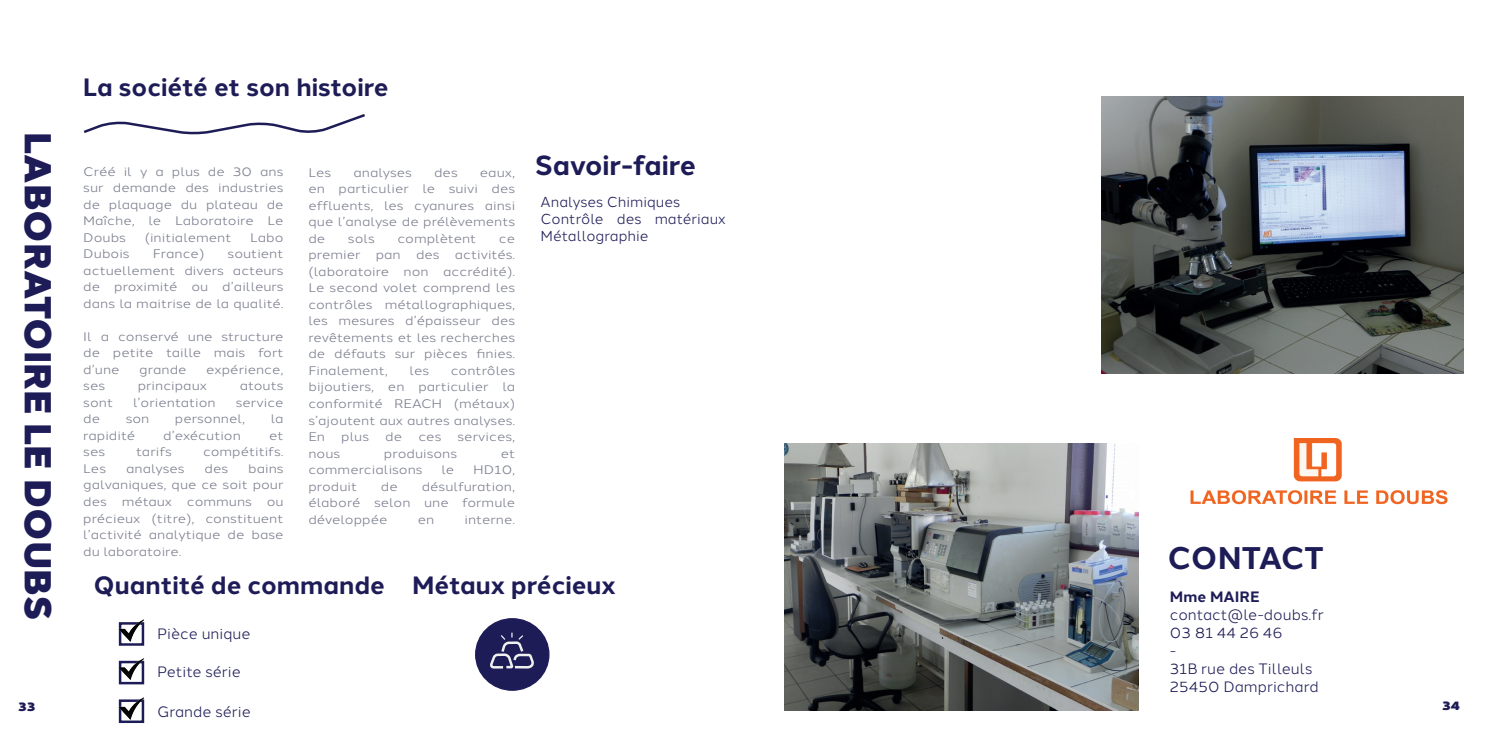
<style>
.page{position:relative;width:1489px;height:745px;background:#fff}
.page>*{position:absolute;margin:0;border:0;box-sizing:border-box;transform-origin:0 0}
.t1{font:900 37.5px "Halcom";color:#1e1c57}
.t2{font:700 31.25px "Halcom";letter-spacing:-.005em;color:#1e1c57}
.t3{font:700 27.5px "Halcom";color:#1e1c57}
.t4{font:700 25px "Halcom";color:#1e1c57}
.t5{font:15px "Halcom";color:#1e1c57}
.t6{font:700 15px "Halcom";color:#1e1c57}
.t7{font:14.38px/17.2px "Halcom";color:#1e1c57}
.t8{font:12.38px/16.5px "Halcom";color:#797c8d;text-align:justify;scale:1.11 1}
.t9{font:900 12.38px "Halcom";color:#1e1c57;scale:1.11 1}
</style>
<div class="page">
<svg style="left:83px;top:114px;width:282px;height:21px"></svg>
<div style="left:475px;top:618px;width:74px;height:71px;background:#1e1c57;border-radius:50%"></div>
<div style="left:475px;top:617px;width:74px;height:73px;border:1px solid #1e1c57;border-radius:50%"></div>
<svg style="left:490px;top:632px;width:44px;height:37px"></svg>
<div style="left:119px;top:621px;width:25px;height:24px;border:2px solid #1e1c57"></div>
<div style="left:119px;top:660px;width:25px;height:24px;border:2px solid #1e1c57"></div>
<img style="left:118px;top:697px;width:27px;height:25px">
<img style="left:118px;top:619px;width:27px;height:25px">
<img style="left:1101px;top:96px;width:362px;height:277px">
<img style="left:784px;top:443px;width:353px;height:267px">
<img style="left:118px;top:658px;width:27px;height:24px">
<img style="left:1190px;top:438px;width:257px;height:67px">
<p class="t4" style="left:83px;top:67px;width:307px">La société et son histoire</p>
<p class="t1" style="left:68px;top:132px;width:489px;rotate:90deg">LABORATOIRE LE DOUBS</p>
<p class="t3" style="left:535px;top:143px;width:162px">Savoir-faire</p>
<p class="t7" style="left:540px;top:192px;width:141px">Analyses Chimiques</p>
<p class="t7" style="left:540px;top:209px;width:187px">Contrôle des matériaux<br>Métallographie</p>
<p class="t8" style="left:83px;top:162px;width:182px">Créé il y a plus de 30 ans sur demande des industries de plaquage du plateau de Maîche, le Laboratoire Le Doubs</p>
<p class="t8" style="left:308px;top:163px;width:22px">Les</p>
<p class="t8" style="left:353px;top:163px;width:54px">analyses</p>
<p class="t8" style="left:434px;top:163px;width:23px">des</p>
<p class="t8" style="left:308px;top:163px;width:188px;text-indent:171px">eaux, en particulier le suivi des effluents, les cyanures ainsi que l’analyse de prélèvements de</p>
<p class="t8" style="left:145px;top:228px;width:80px">(initialement</p>
<p class="t8" style="left:250px;top:228px;width:32px">Labo</p>
<p class="t8" style="left:348px;top:229px;width:26px">sols</p>
<p class="t8" style="left:397px;top:229px;width:72px">complètent</p>
<p class="t8" style="left:308px;top:229px;width:188px;text-indent:190px">ce premier pan des activités. (laboratoire non accrédité).</p>
<p class="t8" style="left:308px;top:278px;width:188px">Le second volet comprend les contrôles métallographiques, les mesures d’épaisseur des</p>
<p class="t8" style="left:308px;top:328px;width:188px">revêtements et les recherches de défauts sur pièces finies.</p>
<p class="t8" style="left:308px;top:361px;width:73px">Finalement,</p>
<p class="t8" style="left:409px;top:361px;width:19px">les</p>
<p class="t8" style="left:83px;top:244px;width:43px">Dubois</p>
<p class="t8" style="left:153px;top:244px;width:48px">France)</p>
<p class="t8" style="left:83px;top:244px;width:182px;text-indent:144px">soutient actuellement divers acteurs de proximité ou d’ailleurs dans la maitrise de la qualité.</p>
<p class="t8" style="left:83px;top:327px;width:182px">Il a conservé une structure de petite taille mais fort d’une</p>
<p class="t8" style="left:139px;top:360px;width:44px">grande</p>
<p class="t8" style="left:206px;top:360px;width:71px">expérience,</p>
<p class="t8" style="left:308px;top:361px;width:188px;text-indent:142px">contrôles bijoutiers, en particulier la conformité REACH (métaux) s’ajoutent aux autres analyses.</p>
<p class="t8" style="left:308px;top:427px;width:17px">En</p>
<p class="t8" style="left:341px;top:427px;width:27px">plus</p>
<p class="t8" style="left:385px;top:427px;width:17px">de</p>
<p class="t8" style="left:418px;top:427px;width:22px">ces</p>
<p class="t8" style="left:457px;top:427px;width:53px">services,</p>
<p class="t8" style="left:308px;top:443px;width:30px">nous</p>
<p class="t8" style="left:384px;top:443px;width:67px">produisons</p>
<p class="t8" style="left:501px;top:443px;width:14px">et</p>
<p class="t8" style="left:308px;top:460px;width:104px">commercialisons</p>
<p class="t8" style="left:441px;top:460px;width:13px">le</p>
<p class="t8" style="left:473px;top:460px;width:39px">HD10,</p>
<p class="t8" style="left:308px;top:476px;width:45px">produit</p>
<p class="t8" style="left:381px;top:476px;width:17px">de</p>
<p class="t8" style="left:83px;top:376px;width:21px">ses</p>
<p class="t8" style="left:138px;top:376px;width:64px">principaux</p>
<p class="t8" style="left:240px;top:376px;width:41px">atouts</p>
<p class="t8" style="left:83px;top:393px;width:28px">sont</p>
<p class="t8" style="left:133px;top:393px;width:76px">l’orientation</p>
<p class="t8" style="left:236px;top:393px;width:45px">service</p>
<p class="t8" style="left:83px;top:409px;width:17px">de</p>
<p class="t8" style="left:126px;top:409px;width:23px">son</p>
<p class="t8" style="left:175px;top:409px;width:65px">personnel,</p>
<p class="t8" style="left:271px;top:409px;width:13px">la</p>
<p class="t8" style="left:83px;top:426px;width:48px">rapidité</p>
<p class="t8" style="left:163px;top:426px;width:71px">d’exécution</p>
<p class="t8" style="left:269px;top:426px;width:14px">et</p>
<p class="t8" style="left:83px;top:442px;width:21px">ses</p>
<p class="t8" style="left:136px;top:442px;width:34px">tarifs</p>
<p class="t8" style="left:203px;top:442px;width:74px">compétitifs.</p>
<p class="t8" style="left:83px;top:459px;width:22px">Les</p>
<p class="t8" style="left:126px;top:459px;width:54px">analyses</p>
<p class="t8" style="left:204px;top:459px;width:23px">des</p>
<p class="t8" style="left:83px;top:459px;width:182px;text-indent:165px">bains galvaniques, que ce soit pour des métaux communs ou précieux (titre), constituent l’activité analytique de base du laboratoire.</p>
<p class="t8" style="left:308px;top:476px;width:188px;text-indent:113px">désulfuration, élaboré selon une formule développée</p>
<p class="t8" style="left:418px;top:509px;width:16px">en</p>
<p class="t8" style="left:464px;top:509px;width:47px">interne.</p>
<p class="t2" style="left:1167px;top:532px;width:158px">CONTACT</p>
<p class="t6" style="left:1169px;top:584px;width:91px">Mme MAIRE</p>
<p class="t5" style="left:1169px;top:602px;width:155px">contact@le-doubs.fr</p>
<p class="t5" style="left:1169px;top:620px;width:114px">03 81 44 26 46</p>
<p class="t5" style="left:1169px;top:638px;width:8px">-</p>
<p class="t5" style="left:1169px;top:656px;width:144px">31B rue des Tilleuls</p>
<p class="t5" style="left:1169px;top:674px;width:150px">25450 Damprichard</p>
<p class="t4" style="left:93px;top:565px;width:293px">Quantité de commande</p>
<p class="t4" style="left:412px;top:565px;width:205px">Métaux précieux</p>
<p class="t5" style="left:157px;top:621px;width:95px">Pièce unique</p>
<p class="t5" style="left:157px;top:659px;width:85px">Petite série</p>
<p class="t5" style="left:157px;top:699px;width:95px">Grande série</p>
<p class="t9" style="left:18px;top:696px;width:17px">33</p>
<p class="t9" style="left:1441px;top:695px;width:18px">34</p>
</div>
